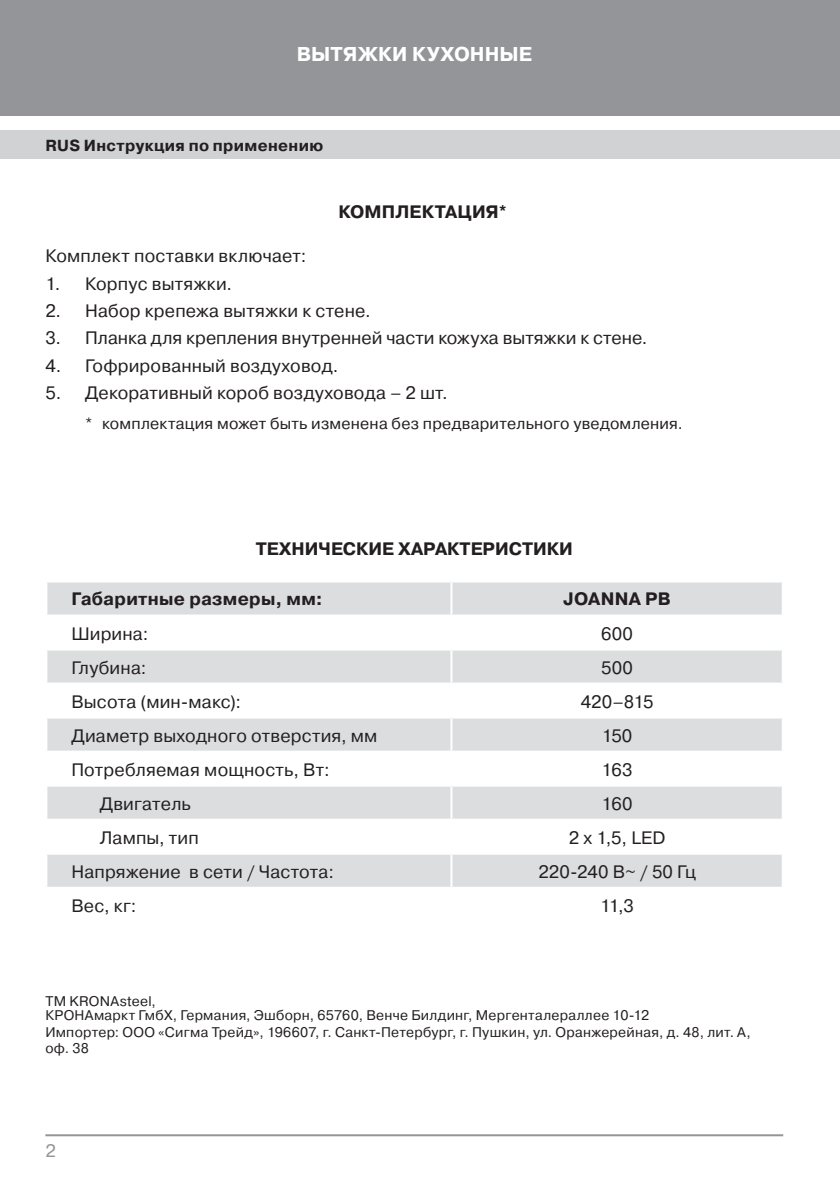
<style>
.page{position:relative;width:840px;height:1191px;background:#fff}
.page>*{position:absolute;margin:0;border:0;box-sizing:border-box;transform-origin:0 0}
.t1{font:700 20px "Pragmatica C";letter-spacing:.005em;color:#fff}
.t2{font:18px "Pragmatica C";letter-spacing:.01em;color:#231f20}
.t3{font:700 18px "Pragmatica C";letter-spacing:.005em;color:#231f20}
.t4{font:18px "Pragmatica C";color:#939598}
.t5{font:16px "Pragmatica C";letter-spacing:.015em;color:#231f20}
.t6{font:700 16px "Pragmatica C";letter-spacing:.02em;color:#231f20}
.t7{font:14px/14px "Pragmatica C";letter-spacing:.02em;color:#231f20}
</style>
<div class="page">
<div style="left:0;top:0;width:839px;height:116px;background:#939598"></div>
<div style="left:0;top:130px;width:839px;height:29px;background:#d1d2d4"></div>
<hr style="left:45px;top:1134px;width:737px;height:2px;background:#939598">
<svg style="left:47px;top:582px;width:734px;height:304px;fill:#dcdddf"></svg>
<hr style="left:450px;top:582px;width:2px;height:32px;background:#fff">
<hr style="left:45px;top:614px;width:406px;height:2px;background:#fff">
<hr style="left:451px;top:614px;width:332px;height:2px;background:#fff">
<hr style="left:450px;top:616px;width:2px;height:32px;background:#fff">
<hr style="left:45px;top:648px;width:406px;height:2px;background:#fff">
<hr style="left:451px;top:648px;width:332px;height:2px;background:#fff">
<hr style="left:450px;top:650px;width:2px;height:32px;background:#fff">
<hr style="left:45px;top:682px;width:406px;height:2px;background:#fff">
<hr style="left:451px;top:682px;width:332px;height:2px;background:#fff">
<hr style="left:450px;top:684px;width:2px;height:32px;background:#fff">
<hr style="left:45px;top:716px;width:406px;height:2px;background:#fff">
<hr style="left:451px;top:716px;width:332px;height:2px;background:#fff">
<hr style="left:450px;top:718px;width:2px;height:32px;background:#fff">
<hr style="left:45px;top:750px;width:406px;height:2px;background:#fff">
<hr style="left:451px;top:750px;width:332px;height:2px;background:#fff">
<hr style="left:450px;top:752px;width:2px;height:32px;background:#fff">
<hr style="left:45px;top:784px;width:406px;height:2px;background:#fff">
<hr style="left:451px;top:784px;width:332px;height:2px;background:#fff">
<hr style="left:450px;top:786px;width:2px;height:32px;background:#fff">
<hr style="left:45px;top:818px;width:406px;height:2px;background:#fff">
<hr style="left:451px;top:818px;width:332px;height:2px;background:#fff">
<hr style="left:450px;top:820px;width:2px;height:32px;background:#fff">
<hr style="left:45px;top:852px;width:406px;height:2px;background:#fff">
<hr style="left:451px;top:852px;width:332px;height:2px;background:#fff">
<hr style="left:450px;top:854px;width:2px;height:32px;background:#fff">
<p class="t1" style="left:296px;top:43px;width:237px">ВЫТЯЖКИ КУХОННЫЕ</p>
<p class="t6" style="left:45px;top:136px;width:279px">RUS Инструкция по применению</p>
<p class="t3" style="left:338px;top:202px;width:170px">КОМПЛЕКТАЦИЯ*</p>
<p class="t2" style="left:45px;top:246px;width:262px">Комплект поставки включает:</p>
<p class="t2" style="left:45px;top:273px;width:188px">1. Корпус вытяжки.</p>
<p class="t2" style="left:45px;top:301px;width:326px">2. Набор крепежа вытяжки к стене.</p>
<p class="t2" style="left:45px;top:328px;width:603px">3. Планка для крепления внутренней части кожуха вытяжки к стене.</p>
<p class="t2" style="left:45px;top:355px;width:294px">4. Гофрированный воздуховод.</p>
<p class="t2" style="left:45px;top:382px;width:403px">5. Декоративный короб воздуховода – 2 шт.</p>
<p class="t5" style="left:85px;top:415px;width:599px">* комплектация может быть изменена без предварительного уведомления.</p>
<p class="t3" style="left:255px;top:539px;width:318px">ТЕХНИЧЕСКИЕ ХАРАКТЕРИСТИКИ</p>
<p class="t3" style="left:71px;top:589px;width:253px">Габаритные размеры, мм:</p>
<p class="t3" style="left:563px;top:589px;width:109px">JOANNA PB</p>
<p class="t2" style="left:71px;top:623px;width:78px">Ширина:</p>
<p class="t2" style="left:600px;top:623px;width:33px">600</p>
<p class="t2" style="left:71px;top:657px;width:76px">Глубина:</p>
<p class="t2" style="left:600px;top:657px;width:33px">500</p>
<p class="t2" style="left:71px;top:691px;width:171px">Высота (мин-макс):</p>
<p class="t2" style="left:580px;top:691px;width:74px">420–815</p>
<p class="t2" style="left:71px;top:725px;width:307px">Диаметр выходного отверстия, мм</p>
<p class="t2" style="left:601px;top:725px;width:32px">150</p>
<p class="t2" style="left:71px;top:759px;width:259px">Потребляемая мощность, Вт:</p>
<p class="t2" style="left:601px;top:759px;width:32px">163</p>
<p class="t2" style="left:100px;top:793px;width:92px">Двигатель</p>
<p class="t2" style="left:601px;top:793px;width:32px">160</p>
<p class="t2" style="left:100px;top:827px;width:100px">Лампы, тип</p>
<p class="t2" style="left:568px;top:827px;width:98px">2 х 1,5, LED</p>
<p class="t2" style="left:71px;top:861px;width:264px">Напряжение в сети / Частота:</p>
<p class="t2" style="left:538px;top:861px;width:159px">220-240 В~ / 50 Гц</p>
<p class="t2" style="left:71px;top:895px;width:66px">Вес, кг:</p>
<p class="t2" style="left:599px;top:895px;width:35px">11,3</p>
<p class="t7" style="left:45px;top:994px;width:605px">ТМ KRONAsteel,<br>КРОНАмаркт ГмбХ, Германия, Эшборн, 65760, Венче Билдинг, Мергенталераллее 10-12</p>
<p class="t7" style="left:45px;top:1023px;width:706px;line-height:16.8px">Импортер: ООО «Сигма Трейд», 196607, г. Санкт-Петербург, г. Пушкин, ул. Оранжерейная, д. 48, лит. А, оф. 38</p>
<p class="t4" style="left:45px;top:1140px;width:12px">2</p>
</div>
